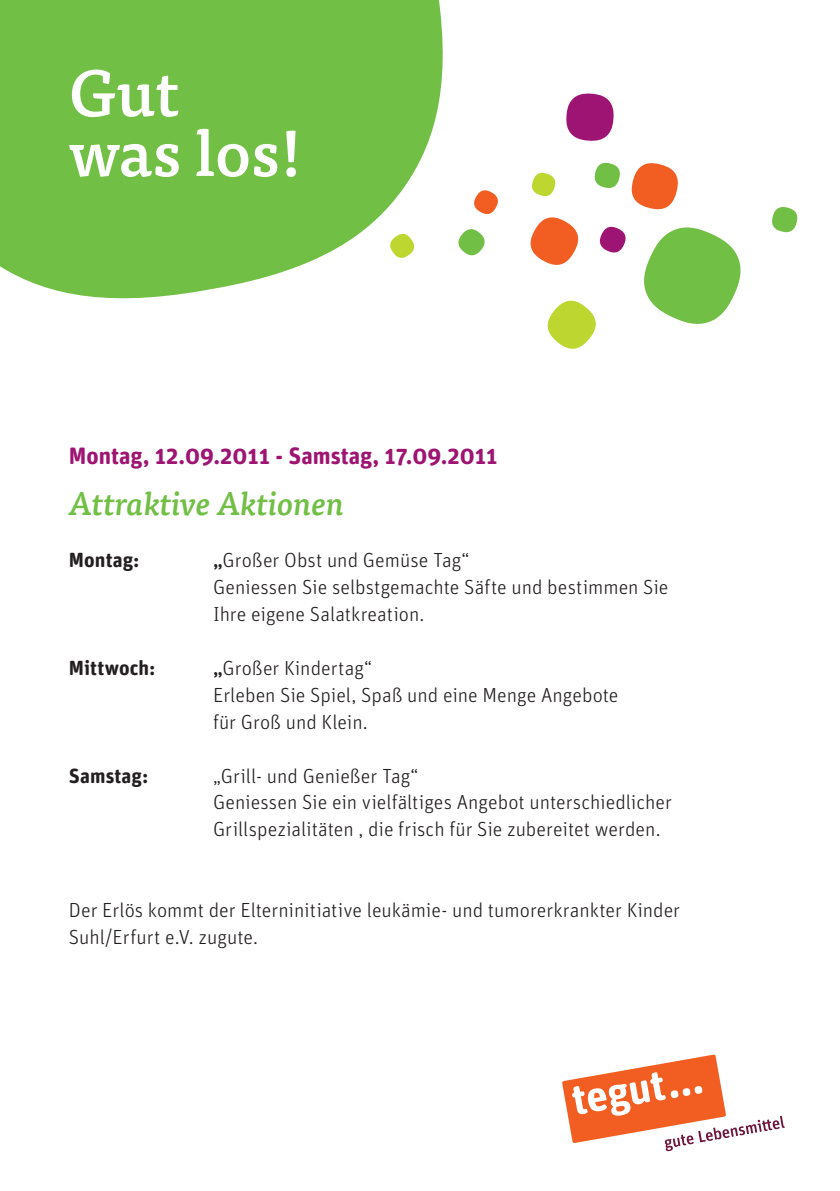
<style>
.page{position:relative;width:840px;height:1191px;background:#fff}
.page>*{position:absolute;margin:0;border:0;box-sizing:border-box;transform-origin:0 0}
.t1{font:500 64.2px/60px "Tisa Pro";color:#fff}
.t2{font:italic 500 32.2px "Tisa Pro";color:#71bf44}
.t3{font:700 23.6px "Unit Rounded Pro";color:#9e1472}
.t4{font:300 20.4px/26.8px "Unit Rounded Pro";color:#231f20}
.t5{font:700 20.4px "Unit Rounded Pro";letter-spacing:.005em;color:#231f20}
.s1{font-weight:500}
</style>
<div class="page">
<svg style="left:0;top:0;width:443px;height:299px;background:#81c65a"></svg>
<svg style="left:458px;top:229px;width:27px;height:27px"></svg>
<svg style="left:389px;top:234px;width:25px;height:24px"></svg>
<svg style="left:547px;top:300px;width:48px;height:49px"></svg>
<svg style="left:530px;top:217px;width:48px;height:48px"></svg>
<svg style="left:474px;top:190px;width:24px;height:24px"></svg>
<svg style="left:599px;top:227px;width:27px;height:26px"></svg>
<svg style="left:532px;top:172px;width:23px;height:24px"></svg>
<svg style="left:594px;top:162px;width:26px;height:26px"></svg>
<svg style="left:566px;top:93px;width:48px;height:48px"></svg>
<svg style="left:772px;top:207px;width:26px;height:26px"></svg>
<svg style="left:631px;top:163px;width:47px;height:47px"></svg>
<svg style="left:644px;top:227px;width:97px;height:97px"></svg>
<svg style="left:562px;top:1054px;width:222px;height:97px"></svg>
<h1 class="t1" style="left:69px;top:59px;width:235px">Gut was los!</h1>
<p class="t3" style="left:69px;top:440px;width:430px">Montag, 12.09.2011 - Samstag, 17.09.2011</p>
<h2 class="t2" style="left:69px;top:478px;width:277px">Attraktive Aktionen</h2>
<p class="t5" style="left:69px;top:547px;width:72px">Montag:</p>
<p class="t4" style="left:213px;top:547px;width:457px"><span class="s1">„</span>Großer Obst und Gemüse Tag“<br>Geniessen Sie selbstgemachte Säfte und bestimmen Sie<br>Ihre eigene Salatkreation.</p>
<p class="t5" style="left:69px;top:655px;width:88px">Mittwoch:</p>
<p class="t4" style="left:213px;top:654px;width:407px"><span class="s1">„</span>Großer Kindertag“<br>Erleben Sie Spiel, Spaß und eine Menge Angebote für Groß und Klein.</p>
<p class="t5" style="left:69px;top:762px;width:81px">Samstag:</p>
<p class="t4" style="left:213px;top:762px;width:460px">„Grill- und Genießer Tag“<br>Geniessen Sie ein vielfältiges Angebot unterschiedlicher<br>Grillspezialitäten , die frisch für Sie zubereitet werden.</p>
<p class="t4" style="left:69px;top:896px;width:612px">Der Erlös kommt der Elterninitiative leukämie- und tumorerkrankter Kinder<br>Suhl/Erfurt e.V. zugute.</p>
</div>
